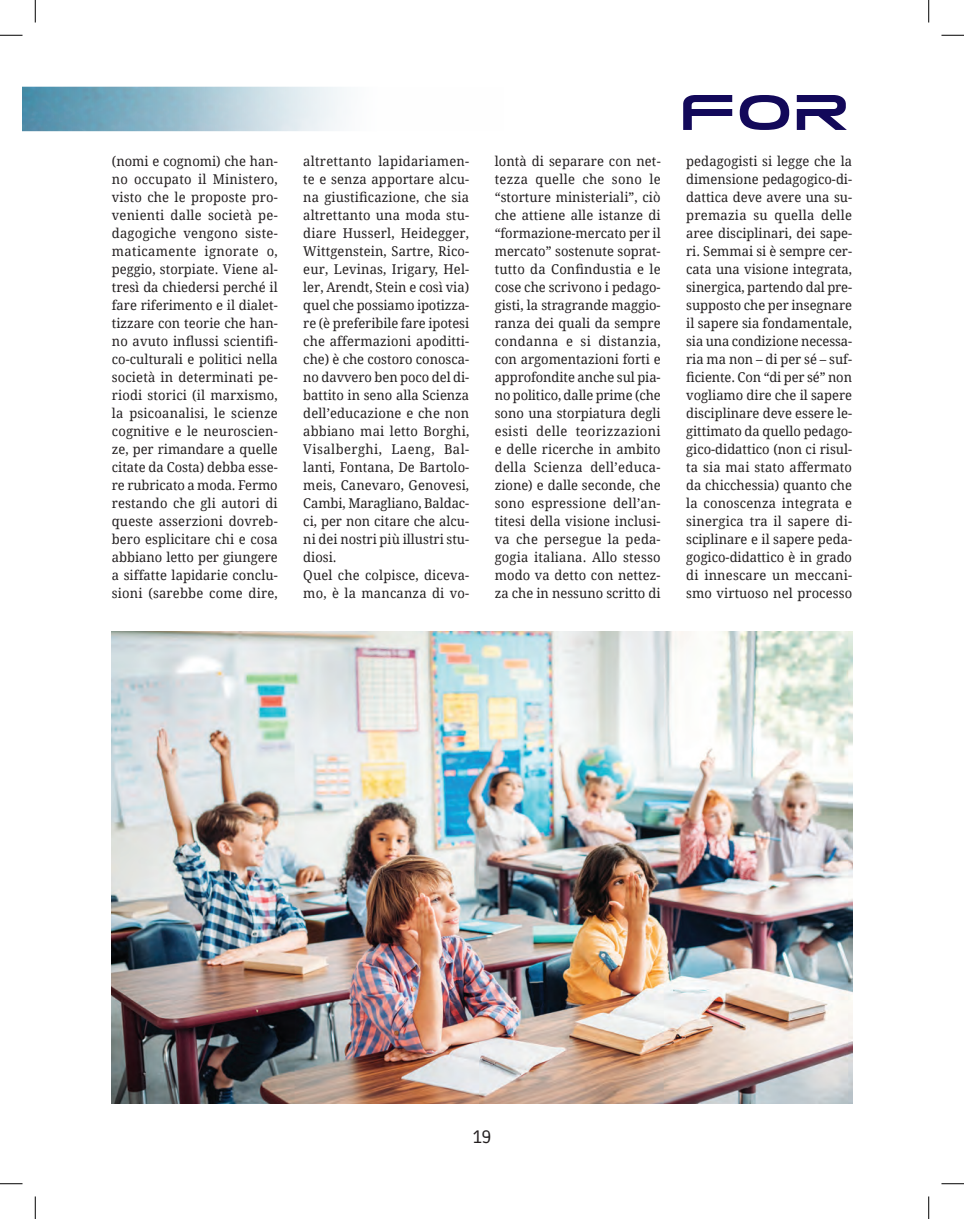
<style>
.page{position:relative;width:964px;height:1219px;background:#fff}
.page>*{position:absolute;margin:0;border:0;box-sizing:border-box;transform-origin:0 0}
.t1{font:57.6px "Tele Marines Bold Expanded";color:#13095a}
.t2{font:18px "Ruda";color:#231f20}
.t3{font:13.5px/18px "Droid Serif";letter-spacing:.01em;color:#231f20;text-align:justify;scale:.96 1}
</style>
<div class="page">
<img style="left:22px;top:87px;width:322px;height:44px">
<img style="left:112px;top:631px;width:740px;height:473px">
<svg style="left:0;top:35px;width:22px;height:1px"></svg>
<svg style="left:941px;top:35px;width:22px;height:1px"></svg>
<svg style="left:0;top:1183px;width:22px;height:1px"></svg>
<svg style="left:941px;top:1183px;width:22px;height:1px"></svg>
<svg style="left:35px;top:0;width:1px;height:22px"></svg>
<svg style="left:35px;top:1196px;width:1px;height:23px"></svg>
<svg style="left:928px;top:0;width:1px;height:22px"></svg>
<svg style="left:928px;top:1196px;width:1px;height:23px"></svg>
<h1 class="t1" style="left:679px;top:84px;width:172px">FOR</h1>
<p class="t3" style="left:112px;top:152px;width:174px">(nomi e cognomi) che han&shy;no occupato il Ministero, visto che le proposte pro&shy;venienti dalle società pe&shy;dagogiche vengono siste&shy;maticamente ignorate o, peggio, storpiate. Viene al&shy;tresì da chiedersi perché il fare riferimento e il dialet&shy;tizzare con teorie che han&shy;no avuto influssi scientifi&shy;co-culturali e politici nella società in determinati pe&shy;riodi storici (il marxismo, la psicoanalisi, le scienze cognitive e le neuroscien&shy;ze, per rimandare a quelle citate da Costa) debba esse&shy;re rubricato a moda. Fermo restando che gli autori di queste asserzioni dovreb&shy;bero esplicitare chi e cosa abbiano letto per giungere a siffatte lapidarie conclu&shy;sioni (sarebbe come dire,</p>
<p class="t3" style="left:303px;top:152px;width:174px;text-align:left">altrettanto lapidariamen&shy;te e senza apportare alcu&shy;na giustificazione, che sia altrettanto una moda stu&shy;diare Husserl, Heidegger,<br>Wittgenstein, Sartre, Rico&shy;eur, Levinas, Irigary, Hel&shy;ler, Arendt, Stein e così via) quel che possiamo ipotizza&shy;re (è preferibile fare ipotesi che affermazioni apoditti&shy;che) è che costoro conosca&shy;no davvero ben poco del di&shy;battito in seno alla Scienza dell’educazione e che non abbiano mai letto Borghi,<br>Visalberghi, Laeng, Bal&shy;lanti, Fontana, De Bartolo&shy;meis, Canevaro, Genovesi,<br>Cambi, Maragliano, Baldac&shy;ci, per non citare che alcu&shy;ni dei nostri più illustri stu&shy;diosi.<br>Quel che colpisce, diceva&shy;mo, è la mancanza di vo-</p>
<p class="t3" style="left:494px;top:152px;width:174px">lontà di separare con net&shy;tezza quelle che sono le “storture ministeriali”, ciò che attiene alle istanze di “formazione-mercato per il mercato” sostenute soprat&shy;tutto da Confindustia e le cose che scrivono i pedago&shy;gisti, la stragrande maggio&shy;ranza dei quali da sempre condanna e si distanzia, con argomentazioni forti e approfondite anche sul pia&shy;no politico, dalle prime (che sono una storpiatura degli esisti delle teorizzazioni e delle ricerche in ambito della Scienza dell’educa&shy;zione) e dalle seconde, che sono espressione dell’an&shy;titesi della visione inclusi&shy;va che persegue la peda&shy;gogia italiana. Allo stesso modo va detto con nettez&shy;za che in nessuno scritto di</p>
<p class="t3" style="left:686px;top:152px;width:174px">pedagogisti si legge che la dimensione pedagogico-di&shy;dattica deve avere una su&shy;premazia su quella delle aree disciplinari, dei sape&shy;ri. Semmai si è sempre cer&shy;cata una visione integrata, sinergica, partendo dal pre&shy;supposto che per insegnare il sapere sia fondamentale, sia una condizione necessa&shy;ria ma non – di per sé – suf&shy;ficiente. Con “di per sé” non vogliamo dire che il sapere disciplinare deve essere le&shy;gittimato da quello pedago&shy;gico-didattico (non ci risul&shy;ta sia mai stato affermato da chicchessia) quanto che la conoscenza integrata e sinergica tra il sapere di&shy;sciplinare e il sapere peda&shy;gogico-didattico è in grado di innescare un meccani&shy;smo virtuoso nel processo</p>
<h2 class="t2" style="left:472px;top:1127px;width:20px">19</h2>
</div>
